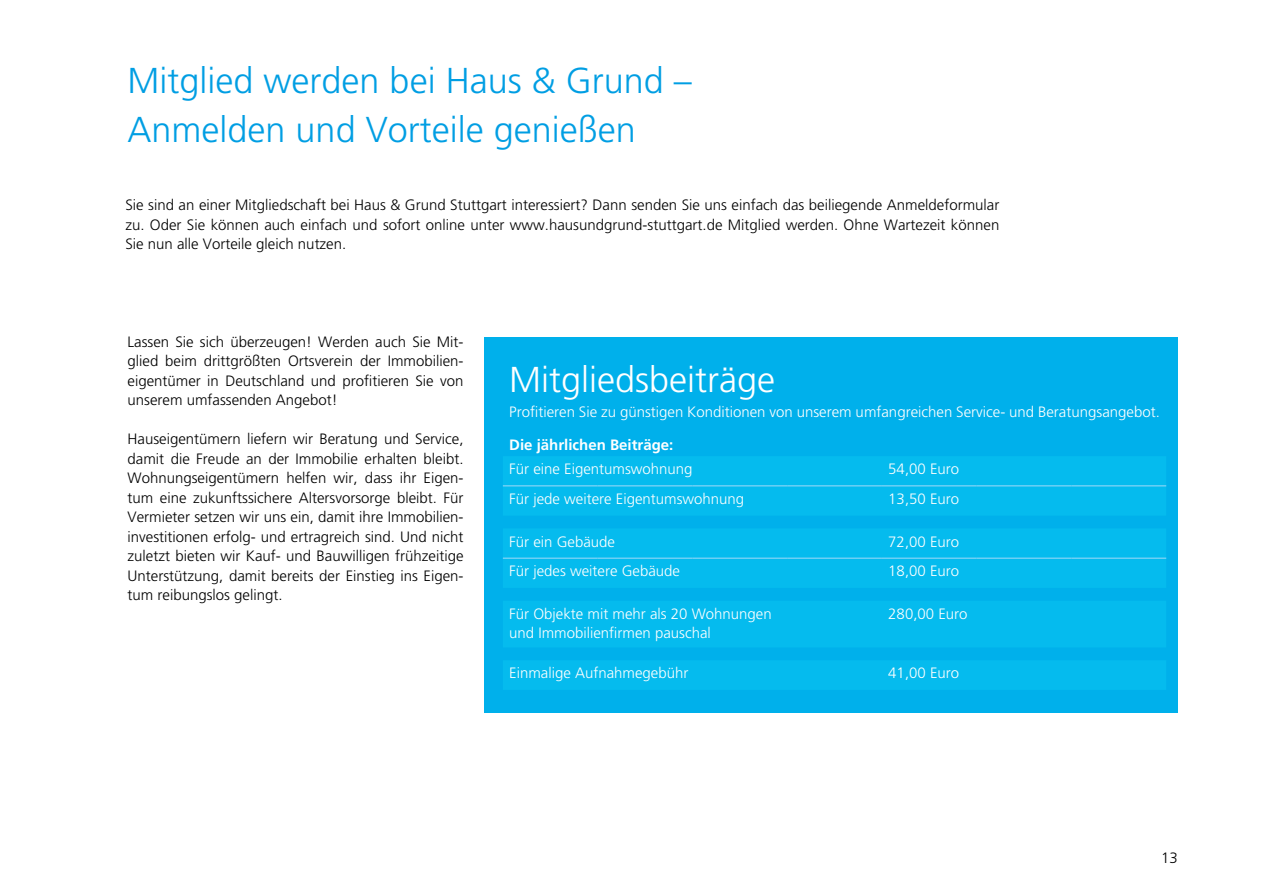
<style>
.page{position:relative;width:1263px;height:893px;background:#fff}
.page>*{position:absolute;margin:0;border:0;box-sizing:border-box;transform-origin:0 0}
.t1{font:300 36px/48.8px "Frutiger";color:#009ee3}
.t2{font:300 36px "Frutiger";color:#fff}
.t3{font:300 15px/19.5px "Frutiger";color:#000;text-align:justify}
.t4{font:300 15px/19.5px "Frutiger";color:#fff}
.t5{font:700 15px "Frutiger";color:#fff}
</style>
<div class="page">
<div style="left:485px;top:337px;width:693px;height:376px;background:#00b0eb"></div>
<svg style="left:503px;top:457px;width:663px;height:232px;fill:#05bbee"></svg>
<hr style="left:503px;top:486px;width:95px;height:1px;background:#a1daf8">
<hr style="left:598px;top:486px;width:94px;height:1px;background:#a1daf8">
<hr style="left:692px;top:486px;width:95px;height:1px;background:#a1daf8">
<hr style="left:787px;top:486px;width:95px;height:1px;background:#a1daf8">
<hr style="left:882px;top:486px;width:95px;height:1px;background:#a1daf8">
<hr style="left:977px;top:486px;width:94px;height:1px;background:#a1daf8">
<hr style="left:1071px;top:486px;width:95px;height:1px;background:#a1daf8">
<hr style="left:503px;top:558px;width:95px;height:1px;background:#a1daf8">
<hr style="left:598px;top:558px;width:94px;height:1px;background:#a1daf8">
<hr style="left:692px;top:558px;width:95px;height:1px;background:#a1daf8">
<hr style="left:787px;top:558px;width:95px;height:1px;background:#a1daf8">
<hr style="left:882px;top:558px;width:95px;height:1px;background:#a1daf8">
<hr style="left:977px;top:558px;width:94px;height:1px;background:#a1daf8">
<hr style="left:1071px;top:558px;width:95px;height:1px;background:#a1daf8">
<h1 class="t1" style="left:128px;top:56px;width:566px">Mitglied werden bei Haus &amp; Grund –<br>Anmelden und Vorteile genießen</h1>
<p class="t3" style="left:125px;top:195px;width:875px">Sie sind an einer Mitgliedschaft bei Haus &amp; Grund Stuttgart interessiert? Dann senden Sie uns einfach das beiliegende Anmeldeformular zu. Oder Sie können auch einfach und sofort online unter www.hausundgrund-stuttgart.de Mitglied werden. Ohne Wartezeit können Sie nun alle Vorteile gleich nutzen.</p>
<p class="t3" style="left:128px;top:332px;width:337px">Lassen Sie sich überzeugen! Werden auch Sie Mit&shy;glied beim drittgrößten Ortsverein der Immobilien&shy;eigentümer in Deutschland und profitieren Sie von unserem umfassenden Angebot!</p>
<p class="t3" style="left:128px;top:429px;width:337px">Hauseigentümern liefern wir Beratung und Service, damit die Freude an der Immobilie erhalten bleibt.<br>Wohnungseigentümern helfen wir, dass ihr Eigen&shy;tum eine zukunftssichere Altersvorsorge bleibt. Für Vermieter setzen wir uns ein, damit ihre Immobilien&shy;investitionen erfolg- und ertragreich sind. Und nicht zuletzt bieten wir Kauf- und Bauwilligen frühzeitige Unterstützung, damit bereits der Einstieg ins Eigen&shy;tum reibungslos gelingt.</p>
<h1 class="t2" style="left:509px;top:359px;width:268px">Mitgliedsbeiträge</h1>
<p class="t4" style="left:509px;top:402px;width:652px">Profitieren Sie zu günstigen Konditionen von unserem umfangreichen Service- und Beratungsangebot.</p>
<p class="t5" style="left:509px;top:436px;width:166px">Die jährlichen Beiträge:</p>
<p class="t4" style="left:509px;top:459px;width:185px">Für eine Eigentumswohnung</p>
<p class="t4" style="left:888px;top:459px;width:72px">54,00 Euro</p>
<p class="t4" style="left:509px;top:489px;width:237px">Für jede weitere Eigentumswohnung</p>
<p class="t4" style="left:888px;top:489px;width:72px">13,50 Euro</p>
<p class="t4" style="left:509px;top:532px;width:107px">Für ein Gebäude</p>
<p class="t4" style="left:888px;top:532px;width:72px">72,00 Euro</p>
<p class="t4" style="left:509px;top:561px;width:172px">Für jedes weitere Gebäude</p>
<p class="t4" style="left:888px;top:561px;width:72px">18,00 Euro</p>
<p class="t4" style="left:509px;top:604px;width:264px">Für Objekte mit mehr als 20 Wohnungen und Immobilienfirmen pauschal</p>
<p class="t4" style="left:888px;top:604px;width:81px">280,00 Euro</p>
<p class="t4" style="left:509px;top:663px;width:181px">Einmalige Aufnahmegebühr</p>
<p class="t4" style="left:888px;top:663px;width:72px">41,00 Euro</p>
<p class="t3" style="left:1161px;top:848px;width:18px">13</p>
</div>
